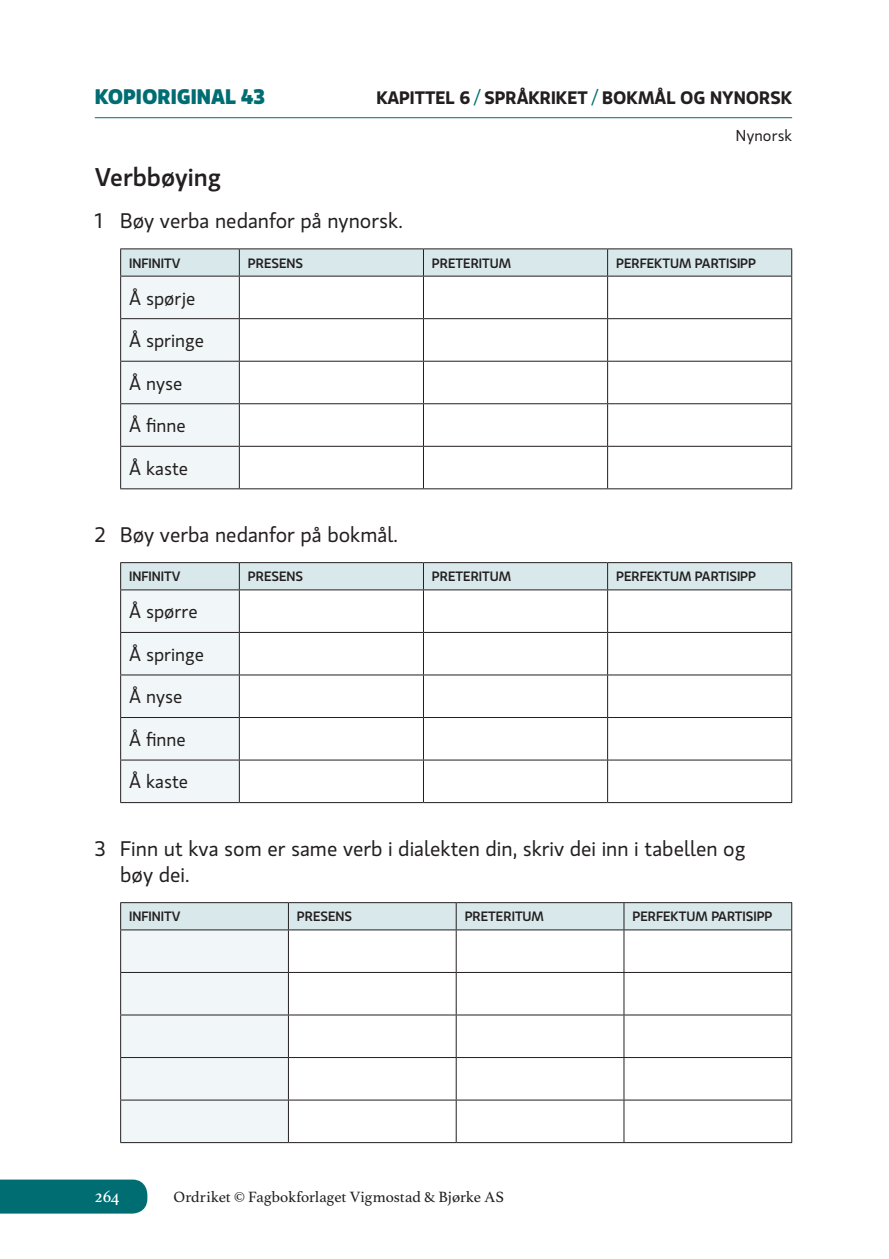
<style>
.page{position:relative;width:889px;height:1259px;background:#fff}
.page>*{position:absolute;margin:0;border:0;box-sizing:border-box;transform-origin:0 0}
.t1{font:500 25.5px "Gloriola Std";color:#231f20}
.t2{font:21px/26.2px "Gloriola Std";color:#231f20}
.t3{font:700 21px "Gloriola Std";color:#006d73}
.t4{font:18.75px "Gloriola Std";color:#231f20}
.t5{font:600 18px "Gloriola Std";color:#231f20}
.t6{font:18px "Athelas";color:#fff}
.t7{font:15.75px "Athelas";letter-spacing:-.005em;color:#231f20}
.t8{font:15.75px "Gloriola Std";letter-spacing:.01em;color:#231f20}
.t9{font:500 13.5px "Gloriola Std";color:#231f20}
.s1{font-weight:400;color:#006d73}
</style>
<div class="page">
<div style="left:0;top:1179px;width:147px;height:34px;background:#006d73"></div>
<hr style="left:95px;top:117px;width:697px;height:1px;background:#006d73">
<hr style="left:120px;top:248px;width:119px;height:1px;background:#231f20">
<hr style="left:239px;top:248px;width:184px;height:1px;background:#231f20">
<hr style="left:423px;top:248px;width:185px;height:1px;background:#231f20">
<hr style="left:608px;top:248px;width:184px;height:1px;background:#231f20">
<svg style="left:120px;top:249px;width:672px;height:239px"></svg>
<hr style="left:120px;top:276px;width:1px;height:42px;background:#231f20">
<hr style="left:791px;top:276px;width:1px;height:42px;background:#231f20">
<hr style="left:120px;top:319px;width:1px;height:42px;background:#231f20">
<hr style="left:791px;top:319px;width:1px;height:42px;background:#231f20">
<hr style="left:120px;top:361px;width:1px;height:42px;background:#231f20">
<hr style="left:791px;top:361px;width:1px;height:42px;background:#231f20">
<hr style="left:120px;top:404px;width:1px;height:42px;background:#231f20">
<hr style="left:791px;top:404px;width:1px;height:42px;background:#231f20">
<hr style="left:120px;top:446px;width:1px;height:42px;background:#231f20">
<hr style="left:791px;top:446px;width:1px;height:42px;background:#231f20">
<hr style="left:120px;top:488px;width:119px;height:1px;background:#231f20">
<hr style="left:239px;top:488px;width:184px;height:1px;background:#231f20">
<hr style="left:423px;top:488px;width:185px;height:1px;background:#231f20">
<hr style="left:608px;top:488px;width:184px;height:1px;background:#231f20">
<svg style="left:120px;top:562px;width:672px;height:240px"></svg>
<hr style="left:120px;top:590px;width:1px;height:42px;background:#231f20">
<hr style="left:791px;top:590px;width:1px;height:42px;background:#231f20">
<hr style="left:120px;top:633px;width:1px;height:41px;background:#231f20">
<hr style="left:791px;top:633px;width:1px;height:41px;background:#231f20">
<hr style="left:120px;top:675px;width:1px;height:42px;background:#231f20">
<hr style="left:791px;top:675px;width:1px;height:42px;background:#231f20">
<hr style="left:120px;top:718px;width:1px;height:41px;background:#231f20">
<hr style="left:791px;top:718px;width:1px;height:41px;background:#231f20">
<hr style="left:120px;top:760px;width:1px;height:42px;background:#231f20">
<hr style="left:791px;top:760px;width:1px;height:42px;background:#231f20">
<hr style="left:120px;top:802px;width:119px;height:1px;background:#231f20">
<hr style="left:239px;top:802px;width:184px;height:1px;background:#231f20">
<hr style="left:423px;top:802px;width:185px;height:1px;background:#231f20">
<hr style="left:608px;top:802px;width:184px;height:1px;background:#231f20">
<svg style="left:120px;top:902px;width:672px;height:240px"></svg>
<hr style="left:120px;top:930px;width:1px;height:42px;background:#231f20">
<hr style="left:791px;top:930px;width:1px;height:42px;background:#231f20">
<hr style="left:120px;top:972px;width:1px;height:42px;background:#231f20">
<hr style="left:791px;top:972px;width:1px;height:42px;background:#231f20">
<hr style="left:120px;top:1015px;width:1px;height:42px;background:#231f20">
<hr style="left:791px;top:1015px;width:1px;height:42px;background:#231f20">
<hr style="left:120px;top:1057px;width:1px;height:42px;background:#231f20">
<hr style="left:791px;top:1057px;width:1px;height:42px;background:#231f20">
<hr style="left:120px;top:1100px;width:1px;height:42px;background:#231f20">
<hr style="left:791px;top:1100px;width:1px;height:42px;background:#231f20">
<hr style="left:120px;top:1142px;width:168px;height:1px;background:#231f20">
<hr style="left:288px;top:1142px;width:168px;height:1px;background:#231f20">
<hr style="left:456px;top:1142px;width:168px;height:1px;background:#231f20">
<hr style="left:624px;top:1142px;width:168px;height:1px;background:#231f20">
<h2 class="t3" style="left:95px;top:81px;width:172px">KOPIORIGINAL 43</h2>
<h3 class="t5" style="left:377px;top:85px;width:417px">KAPITTEL 6 <span class="s1">/</span> SPRÅKRIKET <span class="s1">/</span> BOKMÅL OG NYNORSK</h3>
<p class="t8" style="left:736px;top:125px;width:58px">Nynorsk</p>
<h1 class="t1" style="left:95px;top:160px;width:128px">Verbbøying</h1>
<h2 class="t2" style="left:95px;top:207px;width:310px">1 Bøy verba nedanfor på nynorsk.</h2>
<p class="t9" style="left:129px;top:253px;width:53px">INFINITV</p>
<p class="t9" style="left:248px;top:253px;width:57px">PRESENS</p>
<p class="t9" style="left:432px;top:253px;width:81px">PRETERITUM</p>
<p class="t9" style="left:616px;top:253px;width:141px">PERFEKTUM PARTISIPP</p>
<h3 class="t4" style="left:129px;top:285px;width:68px">Å spørje</h3>
<h3 class="t4" style="left:129px;top:328px;width:76px">Å springe</h3>
<h3 class="t4" style="left:129px;top:370px;width:55px">Å nyse</h3>
<h3 class="t4" style="left:129px;top:413px;width:58px">Å finne</h3>
<h3 class="t4" style="left:129px;top:455px;width:60px">Å kaste</h3>
<h2 class="t2" style="left:95px;top:521px;width:305px">2 Bøy verba nedanfor på bokmål.</h2>
<p class="t9" style="left:129px;top:567px;width:53px">INFINITV</p>
<p class="t9" style="left:248px;top:567px;width:57px">PRESENS</p>
<p class="t9" style="left:432px;top:567px;width:81px">PRETERITUM</p>
<p class="t9" style="left:616px;top:567px;width:141px">PERFEKTUM PARTISIPP</p>
<h3 class="t4" style="left:129px;top:599px;width:70px">Å spørre</h3>
<h3 class="t4" style="left:129px;top:641px;width:76px">Å springe</h3>
<h3 class="t4" style="left:129px;top:684px;width:55px">Å nyse</h3>
<h3 class="t4" style="left:129px;top:726px;width:58px">Å finne</h3>
<h3 class="t4" style="left:129px;top:769px;width:60px">Å kaste</h3>
<h2 class="t2" style="left:120px;top:834px;width:627px;text-indent:-25px">3 Finn ut kva som er same verb i dialekten din, skriv dei inn i tabellen og bøy dei.</h2>
<p class="t9" style="left:129px;top:907px;width:53px">INFINITV</p>
<p class="t9" style="left:297px;top:907px;width:57px">PRESENS</p>
<p class="t9" style="left:465px;top:907px;width:81px">PRETERITUM</p>
<p class="t9" style="left:632px;top:907px;width:141px">PERFEKTUM PARTISIPP</p>
<h3 class="t6" style="left:95px;top:1186px;width:25px">264</h3>
<p class="t7" style="left:173px;top:1187px;width:332px">Ordriket © Fagbokforlaget Vigmostad &amp; Bjørke AS</p>
</div>
